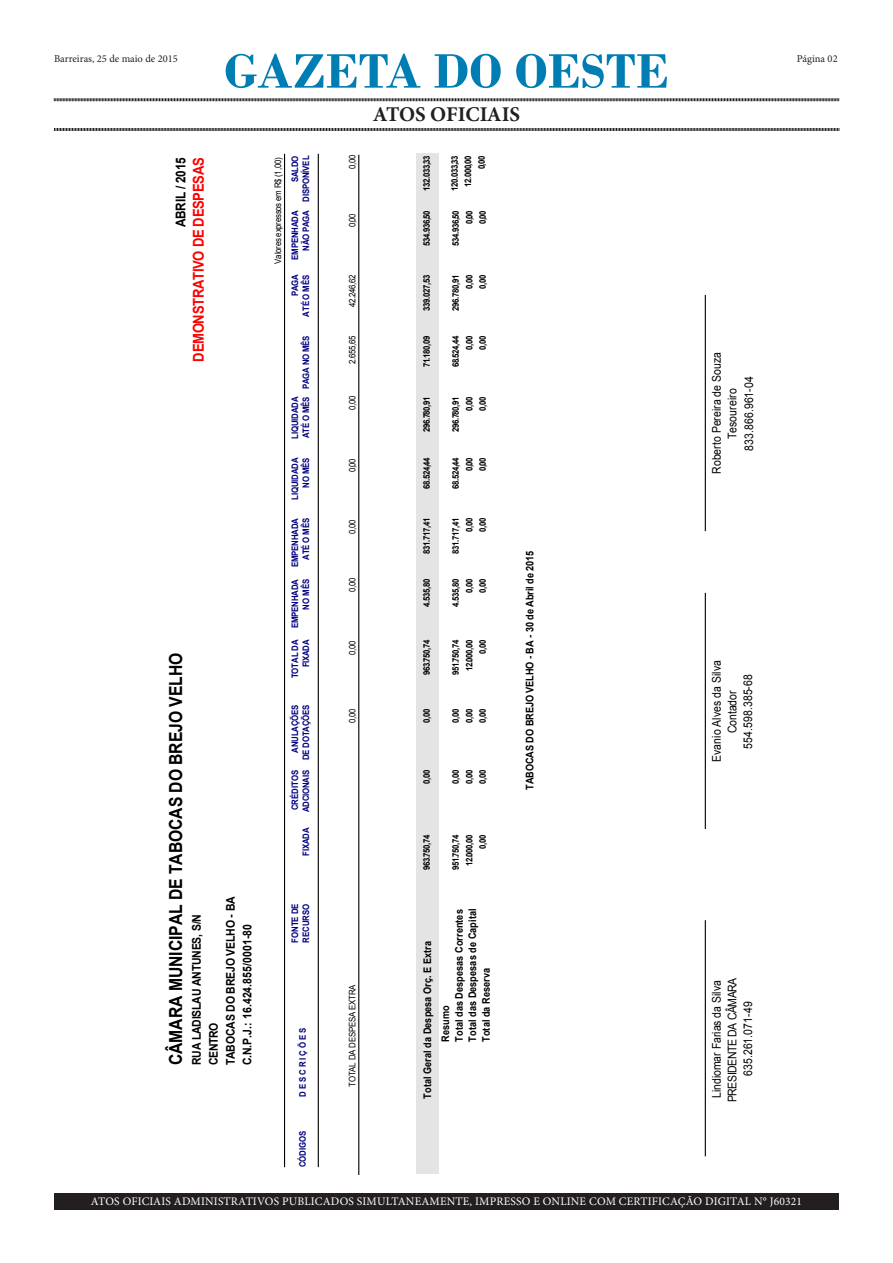
<style>
.page{position:relative;width:893px;height:1263px;background:#fff}
.page>*{position:absolute;margin:0;border:0;box-sizing:border-box;transform-origin:0 0}
.t1{font:700 51px "Bodoni";color:#007eb4}
.t2{font:700 21px "Minion Pro";letter-spacing:-.005em;color:#231f20}
.t3{font:700 18px "Arial";color:#000;scale:.87 1}
.t4{font:700 15px "Arial";letter-spacing:-.025em;color:#f00;scale:.87 1}
.t5{font:700 13.5px "Arial";letter-spacing:-.015em;color:#000;scale:.87 1}
.t6{font:12px/15.8px "Arial";letter-spacing:.005em;color:#000;text-align:center;scale:.87 1}
.t7{font:700 12px/17px "Arial";letter-spacing:-.015em;color:#000;scale:.87 1}
.t8{font:700 12px "Arial";letter-spacing:.01em;color:#000;scale:.87 1}
.t9{font:11.55px "Minion Pro";letter-spacing:.015em;color:#fff}
.t10{font:700 10.5px/13.5px "Arial";letter-spacing:.005em;color:#000;scale:.87 1}
.t11{font:10.5px "Minion Pro";color:#231f20}
.t12{font:700 9px/13.5px "Arial";letter-spacing:-.05em;color:#000;text-align:justify;scale:.87 1}
.t13{font:700 9px/11.2px "Arial";letter-spacing:-.02em;color:#000080;text-align:right;scale:.87 1}
.t14{font:9px "Arial";letter-spacing:-.03em;color:#000;scale:.87 1}
.t15{font:700 9px/11.2px "Arial";color:#000080;scale:.87 1}
</style>
<div class="page">
<svg style="left:54px;top:98px;width:785px;height:4px;background:#908e8e"></svg>
<svg style="left:54px;top:128px;width:785px;height:3px;background:#6b6869"></svg>
<div style="left:54px;top:1193px;width:785px;height:17px;background:#231f20"></div>
<hr style="left:284px;top:154px;width:1px;height:1013px;background:#000">
<hr style="left:318px;top:154px;width:1px;height:1013px;background:#000">
<hr style="left:358px;top:155px;width:1px;height:1020px;background:#000">
<hr style="left:705px;top:920px;width:1px;height:236px;background:#000">
<hr style="left:705px;top:593px;width:1px;height:236px;background:#000">
<hr style="left:705px;top:295px;width:1px;height:236px;background:#000">
<div style="left:416px;top:154px;width:23px;height:1020px;background:#e4e4e4"></div>
<p class="t1" style="left:224px;top:41px;width:446px">GAZETA DO OESTE</p>
<p class="t2" style="left:373px;top:100px;width:149px">ATOS OFICIAIS</p>
<p class="t11" style="left:54px;top:51px;width:125px">Barreiras, 25 de maio de 2015</p>
<p class="t11" style="left:797px;top:51px;width:42px">Página 02</p>
<p class="t5" style="left:172px;top:227px;width:82px;rotate:-90deg">ABRIL / 2015</p>
<p class="t4" style="left:189px;top:362px;width:236px;rotate:-90deg">DEMONSTRATIVO DE DESPESAS</p>
<p class="t3" style="left:164px;top:1065px;width:476px;rotate:-90deg">CÂMARA MUNICIPAL DE TABOCAS DO BREJO VELHO</p>
<p class="t7" style="left:205px;top:1065px;width:195px;rotate:-90deg">CENTRO<br>TABOCAS DO BREJO VELHO - BA</p>
<p class="t7" style="left:189px;top:1065px;width:175px;rotate:-90deg">RUA LADISLAU ANTUNES, S/N</p>
<p class="t8" style="left:239px;top:1065px;width:164px;rotate:-90deg">C.N.P.J.: 16.424.855/0001-80</p>
<p class="t14" style="left:272px;top:264px;width:123px;rotate:-90deg">Valores expressos em R$ (1,00)</p>
<p class="t13" style="left:290px;top:202px;width:55px;rotate:-90deg">SALDO<br>DISPONÍVEL</p>
<p class="t13" style="left:290px;top:260px;width:58px;rotate:-90deg">EMPENHADA<br>NÃO PAGA</p>
<p class="t13" style="left:290px;top:316px;width:49px;rotate:-90deg">PAGA<br>ATÉ O MÊS</p>
<p class="t13" style="left:301px;top:389px;width:63px;rotate:-90deg">PAGA NO MÊS</p>
<p class="t13" style="left:290px;top:439px;width:50px;text-align:left;rotate:-90deg">LIQUIDADA<br>ATÉ O MÊS</p>
<p class="t13" style="left:290px;top:500px;width:50px;rotate:-90deg">LIQUIDADA<br>NO MÊS</p>
<p class="t13" style="left:290px;top:567px;width:58px;rotate:-90deg">EMPENHADA<br>ATÉ O MÊS</p>
<p class="t13" style="left:290px;top:628px;width:58px;rotate:-90deg">EMPENHADA<br>NO MÊS</p>
<p class="t13" style="left:290px;top:678px;width:46px;rotate:-90deg">TOTAL DA<br>FIXADA</p>
<p class="t13" style="left:290px;top:760px;width:66px;rotate:-90deg">ANULAÇÕES<br>DE DOTAÇÕES</p>
<p class="t13" style="left:290px;top:812px;width:50px;text-align:left;rotate:-90deg">CRÉDITOS<br>ADCIONAIS</p>
<p class="t13" style="left:301px;top:855px;width:33px;rotate:-90deg">FIXADA</p>
<p class="t15" style="left:290px;top:943px;width:47px;rotate:-90deg">FONTE DE<br>RECURSO</p>
<p class="t13" style="left:297px;top:1096px;width:81px;rotate:-90deg">D E S C R I Ç Õ E S</p>
<p class="t13" style="left:297px;top:1167px;width:43px;rotate:-90deg">CÓDIGOS</p>
<p class="t14" style="left:346px;top:168px;width:18px;rotate:-90deg">0,00</p>
<p class="t14" style="left:346px;top:227px;width:18px;rotate:-90deg">0,00</p>
<p class="t14" style="left:346px;top:307px;width:38px;rotate:-90deg">42.246,62</p>
<p class="t14" style="left:346px;top:363px;width:33px;rotate:-90deg">2.655,65</p>
<p class="t14" style="left:346px;top:410px;width:18px;rotate:-90deg">0,00</p>
<p class="t14" style="left:346px;top:472px;width:18px;rotate:-90deg">0,00</p>
<p class="t14" style="left:346px;top:534px;width:18px;rotate:-90deg">0,00</p>
<p class="t14" style="left:346px;top:592px;width:18px;rotate:-90deg">0,00</p>
<p class="t14" style="left:346px;top:655px;width:18px;rotate:-90deg">0,00</p>
<p class="t14" style="left:346px;top:723px;width:18px;rotate:-90deg">0,00</p>
<p class="t14" style="left:346px;top:1087px;width:119px;rotate:-90deg">TOTAL DA DESPESA EXTRA</p>
<p class="t12" style="left:420px;top:191px;width:42px;rotate:-90deg">132.033,33</p>
<p class="t12" style="left:420px;top:246px;width:43px;rotate:-90deg">534.936,50</p>
<p class="t12" style="left:448px;top:191px;width:42px;text-align:right;rotate:-90deg">120.033,33<br>12.000,00<br>0,00</p>
<p class="t12" style="left:449px;top:224px;width:18px;text-indent:-22px;rotate:-90deg">534.936,50<br>0,00<br>0,00</p>
<p class="t12" style="left:420px;top:311px;width:43px;rotate:-90deg">339.027,53</p>
<p class="t12" style="left:449px;top:289px;width:18px;text-indent:-22px;rotate:-90deg">296.780,91<br>0,00<br>0,00</p>
<p class="t12" style="left:420px;top:367px;width:38px;rotate:-90deg">71.180,09</p>
<p class="t12" style="left:449px;top:350px;width:18px;text-indent:-18px;rotate:-90deg">68.524,44<br>0,00<br>0,00</p>
<p class="t12" style="left:420px;top:432px;width:42px;rotate:-90deg">296.780,91</p>
<p class="t12" style="left:420px;top:489px;width:38px;rotate:-90deg">68.524,44</p>
<p class="t12" style="left:449px;top:411px;width:18px;text-indent:-22px;rotate:-90deg">296.780,91<br>0,00<br>0,00</p>
<p class="t12" style="left:449px;top:471px;width:18px;text-indent:-18px;rotate:-90deg">68.524,44<br>0,00<br>0,00</p>
<p class="t12" style="left:420px;top:554px;width:43px;rotate:-90deg">831.717,41</p>
<p class="t12" style="left:449px;top:532px;width:18px;text-indent:-22px;rotate:-90deg">831.717,41<br>0,00<br>0,00</p>
<p class="t12" style="left:420px;top:607px;width:33px;rotate:-90deg">4.535,80</p>
<p class="t12" style="left:449px;top:593px;width:18px;text-indent:-14px;rotate:-90deg">4.535,80<br>0,00<br>0,00</p>
<p class="t12" style="left:420px;top:675px;width:43px;rotate:-90deg">963.750,74</p>
<p class="t12" style="left:420px;top:723px;width:18px;rotate:-90deg">0,00</p>
<p class="t12" style="left:449px;top:675px;width:43px;text-align:right;rotate:-90deg">951.750,74<br>12.000,00<br>0,00</p>
<p class="t12" style="left:449px;top:723px;width:18px;rotate:-90deg">0,00<br>0,00<br>0,00</p>
<p class="t12" style="left:420px;top:784px;width:18px;rotate:-90deg">0,00</p>
<p class="t12" style="left:449px;top:784px;width:18px;rotate:-90deg">0,00<br>0,00<br>0,00</p>
<p class="t12" style="left:420px;top:870px;width:43px;rotate:-90deg">963.750,74</p>
<p class="t12" style="left:449px;top:870px;width:43px;text-align:right;rotate:-90deg">951.750,74<br>12.000,00<br>0,00</p>
<p class="t10" style="left:453px;top:1042px;width:155px;text-align:justify;rotate:-90deg">Total das Despesas Correntes Total das Despesas de Capital Total da Reserva</p>
<p class="t10" style="left:419px;top:1042px;width:117px;line-height:18px;text-indent:-57px;rotate:-90deg">Total Geral da Despesa Orç. E Extra<br>Resumo</p>
<p class="t10" style="left:523px;top:790px;width:276px;rotate:-90deg">TABOCAS DO BREJO VELHO - BA - 30 de Abril de 2015</p>
<p class="t6" style="left:709px;top:474px;width:141px;rotate:-90deg">Roberto Pereira de Souza<br>Tesoureiro</p>
<p class="t6" style="left:741px;top:451px;width:87px;rotate:-90deg">833.866.961-04</p>
<p class="t6" style="left:709px;top:762px;width:118px;rotate:-90deg">Evanio Alves da Silva</p>
<p class="t6" style="left:740px;top:749px;width:87px;rotate:-90deg">554.598.385-68</p>
<p class="t6" style="left:724px;top:733px;width:51px;rotate:-90deg">Contador</p>
<p class="t6" style="left:709px;top:1102px;width:145px;rotate:-90deg">Lindiomar Farias da Silva<br>PRESIDENTE DA CÂMARA</p>
<p class="t6" style="left:740px;top:1076px;width:87px;rotate:-90deg">635.261.071-49</p>
<p class="t9" style="left:91px;top:1193px;width:713px">ATOS OFICIAIS ADMINISTRATIVOS PUBLICADOS SIMULTANEAMENTE, IMPRESSO E ONLINE COM CERTIFICAÇÃO DIGITAL N° J60321</p>
</div>
